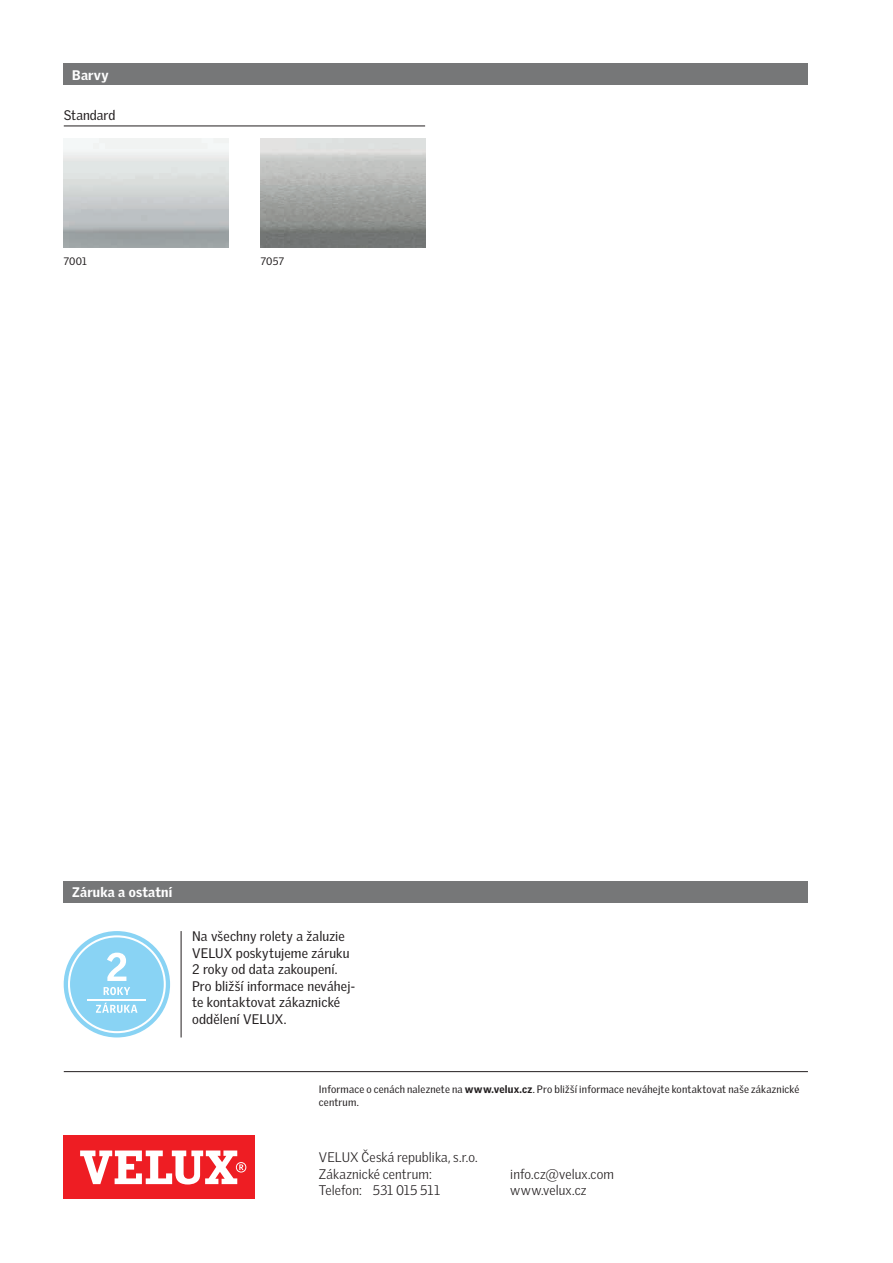
<style>
.page{position:relative;width:893px;height:1263px;background:#fff}
.page>*{position:absolute;margin:0;border:0;box-sizing:border-box;transform-origin:0 0}
.t1{font:13.5px/16.5px "Velux Gothic";letter-spacing:.01em;color:#231f20}
.t2{font:300 13.5px/16.5px "Velux Gothic";letter-spacing:.01em;color:#231f20}
.t3{font:900 13.5px "Velux Gothic";letter-spacing:.01em;color:#fff}
.t4{font:10.5px/13.5px "Velux Gothic";letter-spacing:.015em;color:#231f20}
.s1{font-weight:900}
</style>
<div class="page">
<div style="left:64px;top:1135px;width:191px;height:64px;background:#ee1d23"></div>
<svg style="left:80px;top:1150px;width:166px;height:34px"></svg>
<hr style="left:64px;top:1071px;width:744px;height:1px;background:#231f20">
<div style="left:64px;top:64px;width:744px;height:21px;background:#767778"></div>
<div style="left:64px;top:881px;width:744px;height:21px;background:#767778"></div>
<hr style="left:181px;top:931px;width:1px;height:106px;background:#231f20">
<svg style="left:64px;top:931px;width:106px;height:106px"></svg>
<hr style="left:64px;top:126px;width:361px;height:1px;background:#231f20">
<p class="t3" style="left:72px;top:66px;width:38px">Barvy</p>
<p class="t1" style="left:64px;top:107px;width:53px">Standard</p>
<p class="t4" style="left:64px;top:254px;width:24px">7001</p>
<p class="t4" style="left:261px;top:255px;width:25px">7057</p>
<p class="t3" style="left:72px;top:883px;width:101px">Záruka a ostatní</p>
<p class="t1" style="left:192px;top:928px;width:164px">Na všechny rolety a žaluzie<br>VELUX poskytujeme záruku<br>2 roky od data zakoupení.<br>Pro bližší informace neváhej&shy;te kontaktovat zákaznické oddělení VELUX.</p>
<p class="t4" style="left:319px;top:1082px;width:482px">Informace o cenách naleznete na <span class="s1">www.velux.cz</span>. Pro bližší informace neváhejte kontaktovat naše zákaznické centrum.</p>
<p class="t2" style="left:319px;top:1149px;width:160px">VELUX Česká republika, s.r.o.<br>Zákaznické centrum:<br>Telefon: 531 015 511</p>
<p class="t2" style="left:510px;top:1165px;width:105px">info.cz@velux.com www.velux.cz</p>
</div>
